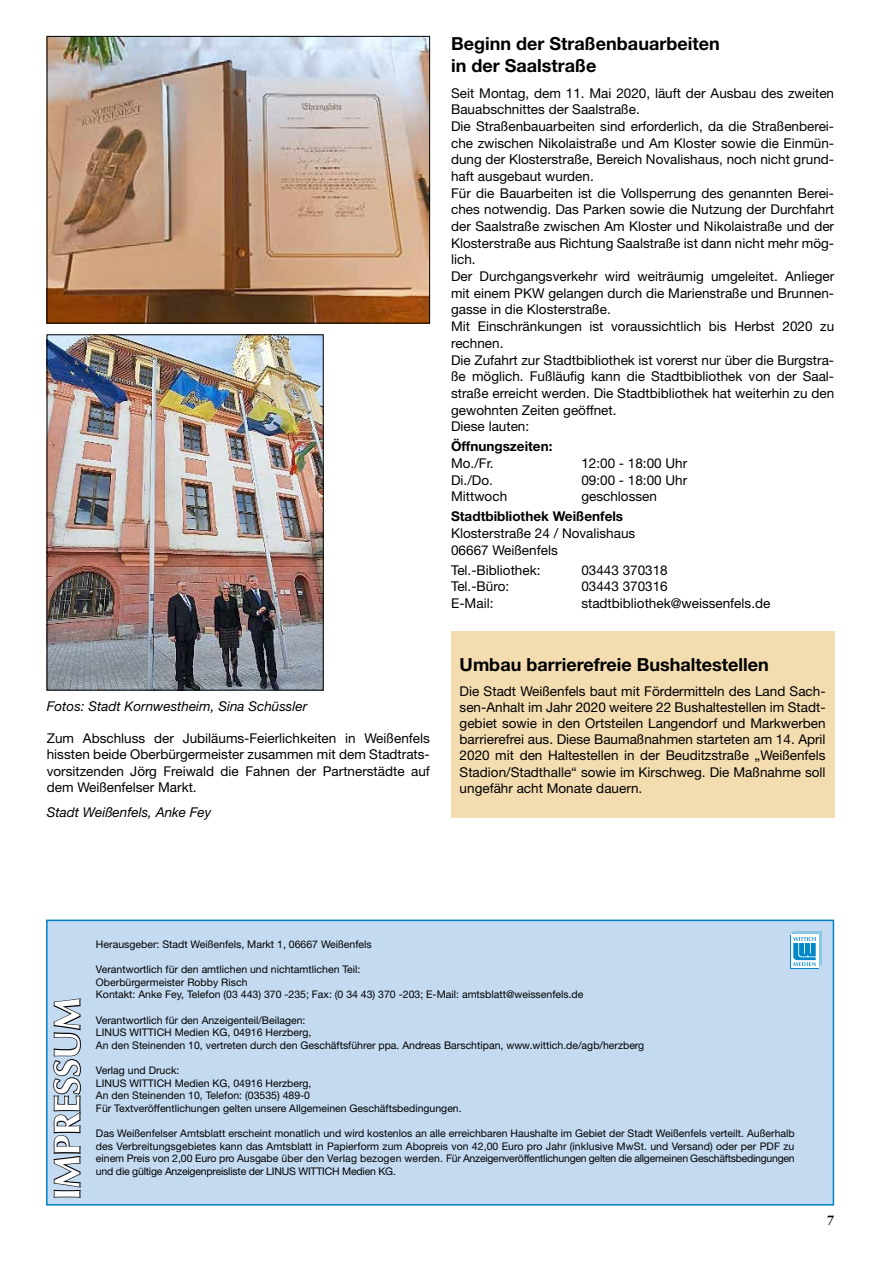
<style>
.page{position:relative;width:881px;height:1263px;background:#fff}
.page>*{position:absolute;margin:0;border:0;box-sizing:border-box;transform-origin:0 0}
.t1{font:700 36.3px "Optima LT";color:#fff}
.t2{font:700 18px/22px "Helvetica Neue LT";color:#000}
.t3{font:13.5px/16.6px "Helvetica Neue LT";color:#000}
.t4{font:italic 13.5px "Helvetica Neue LT";color:#000}
.t5{font:700 13.5px "Helvetica Neue LT";color:#000}
.t6{font:700 13.5px "Sabon CE";color:#000}
.t7{font:10.5px/12.6px "Helvetica Neue LT";color:#000}
</style>
<div class="page">
<img style="left:49px;top:38px;width:378px;height:283px">
<div style="left:47px;top:36px;width:382px;height:287px;border:1px solid #000"></div>
<img style="left:49px;top:337px;width:272px;height:351px">
<div style="left:451px;top:631px;width:382px;height:187px;background:#f2dcb0"></div>
<div style="left:46px;top:919px;width:787px;height:286px;background:#c4daf1;border:2px solid #0080c4"></div>
<svg style="left:53px;top:998px;width:28px;height:200px"></svg>
<div style="left:790px;top:935px;width:28px;height:33px;background:#fff"></div>
<svg style="left:790px;top:935px;width:1px;height:33px"></svg>
<svg style="left:791px;top:931px;width:30px;height:36px"></svg>
<p class="t4" style="left:47px;top:698px;width:262px">Fotos: Stadt Kornwestheim, Sina Schüssler</p>
<p class="t3" style="left:47px;top:730px;width:384px;line-height:16.2px;text-align:justify">Zum Abschluss der Jubiläums-Feierlichkeiten in Weißenfels hissten beide Oberbürgermeister zusammen mit dem Stadtrats&shy;vorsitzenden Jörg Freiwald die Fahnen der Partnerstädte auf dem Weißenfelser Markt.</p>
<p class="t4" style="left:47px;top:804px;width:166px">Stadt Weißenfels, Anke Fey</p>
<h2 class="t2" style="left:451px;top:32px;width:270px">Beginn der Straßenbauarbeiten in der Saalstraße</h2>
<p class="t3" style="left:451px;top:84px;width:384px">Seit Montag, dem 11. Mai 2020, läuft der Ausbau des zweiten Bauabschnittes der Saalstraße.<br>Die Straßenbauarbeiten sind erforderlich, da die Straßenberei&shy;che zwischen Nikolaistraße und Am Kloster sowie die Einmün&shy;dung der Klosterstraße, Bereich Novalishaus, noch nicht grund&shy;haft ausgebaut wurden.<br>Für die Bauarbeiten ist die Vollsperrung des genannten Berei&shy;ches notwendig. Das Parken sowie die Nutzung der Durchfahrt der Saalstraße zwischen Am Kloster und Nikolaistraße und der Klosterstraße aus Richtung Saalstraße ist dann nicht mehr mög&shy;lich.<br>Der Durchgangsverkehr wird weiträumig umgeleitet. Anlieger mit einem PKW gelangen durch die Marienstraße und Brunnen&shy;gasse in die Klosterstraße.<br>Mit Einschränkungen ist voraussichtlich bis Herbst 2020 zu rechnen.<br>Die Zufahrt zur Stadtbibliothek ist vorerst nur über die Burgstra&shy;ße möglich. Fußläufig kann die Stadtbibliothek von der Saal&shy;straße erreicht werden. Die Stadtbibliothek hat weiterhin zu den gewohnten Zeiten geöffnet.<br>Diese lauten:</p>
<p class="t5" style="left:451px;top:438px;width:103px">Öffnungszeiten:</p>
<p class="t3" style="left:451px;top:455px;width:44px">Mo./Fr.</p>
<p class="t3" style="left:581px;top:455px;width:107px">12:00 - 18:00 Uhr</p>
<p class="t3" style="left:451px;top:471px;width:43px">Di./Do.</p>
<p class="t3" style="left:581px;top:471px;width:107px">09:00 - 18:00 Uhr</p>
<p class="t3" style="left:451px;top:488px;width:57px">Mittwoch</p>
<p class="t3" style="left:581px;top:488px;width:77px">geschlossen</p>
<p class="t5" style="left:451px;top:508px;width:173px">Stadtbibliothek Weißenfels</p>
<p class="t3" style="left:451px;top:525px;width:186px">Klosterstraße 24 / Novalishaus<br>06667 Weißenfels</p>
<p class="t3" style="left:451px;top:561px;width:91px">Tel.-Bibliothek:</p>
<p class="t3" style="left:581px;top:561px;width:88px">03443 370318</p>
<p class="t3" style="left:451px;top:578px;width:60px">Tel.-Büro:</p>
<p class="t3" style="left:581px;top:578px;width:88px">03443 370316</p>
<p class="t3" style="left:451px;top:595px;width:44px">E-Mail:</p>
<p class="t3" style="left:581px;top:595px;width:190px">stadtbibliothek@weissenfels.de</p>
<h2 class="t2" style="left:459px;top:653px;width:310px">Umbau barrierefreie Bushaltestellen</h2>
<p class="t3" style="left:459px;top:682px;width:367px;line-height:16.2px;text-align:justify">Die Stadt Weißenfels baut mit Fördermitteln des Land Sach&shy;sen-Anhalt im Jahr 2020 weitere 22 Bushaltestellen im Stadt&shy;gebiet sowie in den Ortsteilen Langendorf und Markwerben barrierefrei aus. Diese Baumaßnahmen starteten am 14. April 2020 mit den Haltestellen in der Beuditzstraße „Weißenfels Stadion/Stadthalle“ sowie im Kirschweg. Die Maßnahme soll ungefähr acht Monate dauern.</p>
<h1 class="t1" style="left:46px;top:1200px;width:203px;rotate:-90deg">IMPRESSUM</h1>
<p class="t7" style="left:96px;top:938px;width:277px">Herausgeber: Stadt Weißenfels, Markt 1, 06667 Weißenfels</p>
<p class="t7" style="left:96px;top:963px;width:489px">Verantwortlich für den amtlichen und nichtamtlichen Teil:<br>Oberbürgermeister Robby Risch<br>Kontakt: Anke Fey, Telefon (03 443) 370 -235; Fax: (0 34 43) 370 -203; E-Mail: amtsblatt@weissenfels.de</p>
<p class="t7" style="left:96px;top:1013px;width:549px">Verantwortlich für den Anzeigenteil/Beilagen:<br>LINUS WITTICH Medien KG, 04916 Herzberg,<br>An den Steinenden 10, vertreten durch den Geschäftsführer ppa. Andreas Barschtipan, www.wittich.de/agb/herzberg</p>
<p class="t7" style="left:96px;top:1064px;width:367px">Verlag und Druck:<br>LINUS WITTICH Medien KG, 04916 Herzberg,<br>An den Steinenden 10, Telefon: (03535) 489-0<br>Für Textveröffentlichungen gelten unsere Allgemeinen Geschäftsbedingungen.</p>
<p class="t7" style="left:96px;top:1127px;width:700px;text-align:justify">Das Weißenfelser Amtsblatt erscheint monatlich und wird kostenlos an alle erreichbaren Haushalte im Gebiet der Stadt Weißenfels verteilt. Außerhalb des Verbreitungsgebietes kann das Amtsblatt in Papierform zum Abopreis von 42,00 Euro pro Jahr (inklusive MwSt. und Versand) oder per PDF zu einem Preis von 2,00 Euro pro Ausgabe über den Verlag bezogen werden. Für Anzeigenveröffentlichungen gelten die allgemeinen Geschäftsbedingungen und die gültige Anzeigenpreisliste der LINUS WITTICH Medien KG.</p>
<p class="t6" style="left:826px;top:1212px;width:9px">7</p>
</div>
